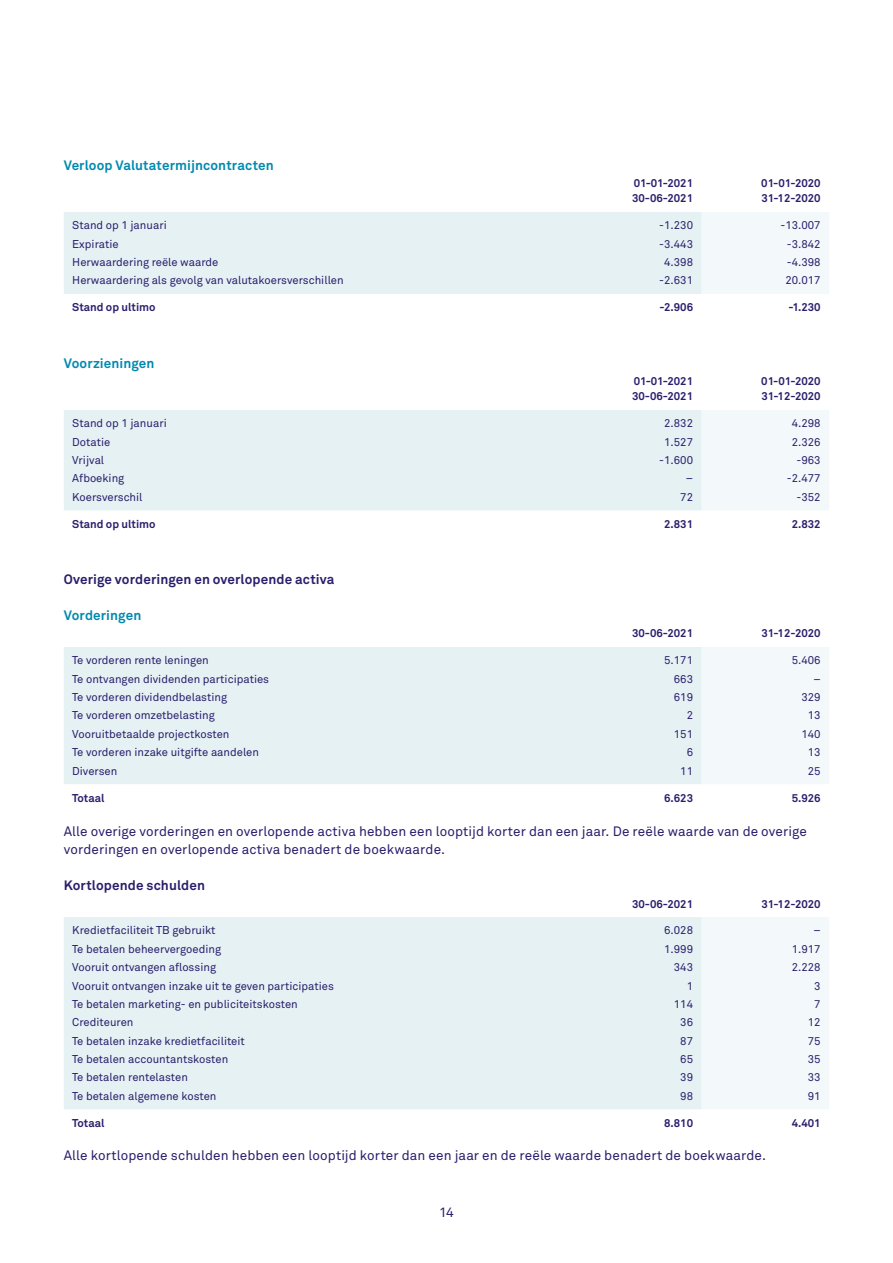
<style>
.page{position:relative;width:893px;height:1263px;background:#fff}
.page>*{position:absolute;margin:0;border:0;box-sizing:border-box;transform-origin:0 0}
.TRI_body{font:13.5px/18px "Akkurat Pro";letter-spacing:.005em;color:#291f6c}
.TRI_tussenkop_2{font:700 13.5px "Akkurat Pro";letter-spacing:.01em;color:#291f6c}
.TRI_tussenkop_3{font:700 13.5px "Akkurat Pro";letter-spacing:.01em;color:#008ab0}
.TRI_tabel_Regular_7{font:11.25px "Akkurat Pro";color:#291f6c}
.TRI_tabel_Bold_7_5_1{font:700 11.25px "Akkurat Pro";color:#291f6c}
</style>
<div class="page">
<div style="left:64px;top:212px;width:638px;height:82px;background:#e6f1f4"></div>
<div style="left:702px;top:212px;width:127px;height:82px;background:#f3f8fa"></div>
<div style="left:64px;top:410px;width:638px;height:100px;background:#e6f1f4"></div>
<div style="left:702px;top:410px;width:127px;height:100px;background:#f3f8fa"></div>
<div style="left:64px;top:647px;width:638px;height:137px;background:#e6f1f4"></div>
<div style="left:702px;top:647px;width:127px;height:137px;background:#f3f8fa"></div>
<div style="left:64px;top:917px;width:638px;height:192px;background:#e6f1f4"></div>
<div style="left:702px;top:917px;width:127px;height:192px;background:#f3f8fa"></div>
<p class="TRI_tussenkop_3" style="left:64px;top:157px;width:212px">Verloop Valutatermijncontracten</p>
<p class="TRI_tabel_Bold_7_5_1" style="left:634px;top:176px;width:61px">01-01-2021</p>
<p class="TRI_tabel_Bold_7_5_1" style="left:632px;top:191px;width:63px">30-06-2021</p>
<p class="TRI_tabel_Bold_7_5_1" style="left:761px;top:176px;width:61px">01-01-2020</p>
<p class="TRI_tabel_Bold_7_5_1" style="left:762px;top:191px;width:61px">31-12-2020</p>
<p class="TRI_tabel_Regular_7" style="left:72px;top:219px;width:96px">Stand op 1 januari</p>
<p class="TRI_tabel_Regular_7" style="left:659px;top:219px;width:35px">-1.230</p>
<p class="TRI_tabel_Regular_7" style="left:780px;top:219px;width:42px">-13.007</p>
<p class="TRI_tabel_Regular_7" style="left:72px;top:237px;width:48px">Expiratie</p>
<p class="TRI_tabel_Regular_7" style="left:659px;top:237px;width:35px">-3.443</p>
<p class="TRI_tabel_Regular_7" style="left:787px;top:237px;width:35px">-3.842</p>
<p class="TRI_tabel_Regular_7" style="left:72px;top:256px;width:148px">Herwaardering reële waarde</p>
<p class="TRI_tabel_Regular_7" style="left:664px;top:256px;width:30px">4.398</p>
<p class="TRI_tabel_Regular_7" style="left:787px;top:256px;width:35px">-4.398</p>
<p class="TRI_tabel_Regular_7" style="left:72px;top:274px;width:273px">Herwaardering als gevolg van valutakoersverschillen</p>
<p class="TRI_tabel_Regular_7" style="left:659px;top:274px;width:35px">-2.631</p>
<p class="TRI_tabel_Regular_7" style="left:785px;top:274px;width:37px">20.017</p>
<p class="TRI_tabel_Bold_7_5_1" style="left:72px;top:300px;width:85px">Stand op ultimo</p>
<p class="TRI_tabel_Bold_7_5_1" style="left:660px;top:300px;width:35px">-2.906</p>
<p class="TRI_tabel_Bold_7_5_1" style="left:788px;top:300px;width:34px">-1.230</p>
<p class="TRI_tussenkop_3" style="left:64px;top:355px;width:92px">Voorzieningen</p>
<p class="TRI_tabel_Bold_7_5_1" style="left:634px;top:374px;width:61px">01-01-2021</p>
<p class="TRI_tabel_Bold_7_5_1" style="left:632px;top:389px;width:63px">30-06-2021</p>
<p class="TRI_tabel_Bold_7_5_1" style="left:761px;top:374px;width:61px">01-01-2020</p>
<p class="TRI_tabel_Bold_7_5_1" style="left:762px;top:389px;width:61px">31-12-2020</p>
<p class="TRI_tabel_Regular_7" style="left:72px;top:417px;width:96px">Stand op 1 januari</p>
<p class="TRI_tabel_Regular_7" style="left:664px;top:417px;width:30px">2.832</p>
<p class="TRI_tabel_Regular_7" style="left:792px;top:417px;width:30px">4.298</p>
<p class="TRI_tabel_Regular_7" style="left:72px;top:435px;width:40px">Dotatie</p>
<p class="TRI_tabel_Regular_7" style="left:664px;top:435px;width:30px">1.527</p>
<p class="TRI_tabel_Regular_7" style="left:792px;top:435px;width:30px">2.326</p>
<p class="TRI_tabel_Regular_7" style="left:72px;top:454px;width:33px">Vrijval</p>
<p class="TRI_tabel_Regular_7" style="left:659px;top:454px;width:35px">-1.600</p>
<p class="TRI_tabel_Regular_7" style="left:796px;top:454px;width:26px">-963</p>
<p class="TRI_tabel_Regular_7" style="left:72px;top:472px;width:54px">Afboeking</p>
<p class="TRI_tabel_Regular_7" style="left:686px;top:472px;width:9px">–</p>
<p class="TRI_tabel_Regular_7" style="left:787px;top:472px;width:35px">-2.477</p>
<p class="TRI_tabel_Regular_7" style="left:72px;top:490px;width:72px">Koersverschil</p>
<p class="TRI_tabel_Regular_7" style="left:680px;top:490px;width:14px">72</p>
<p class="TRI_tabel_Regular_7" style="left:796px;top:490px;width:26px">-352</p>
<p class="TRI_tabel_Bold_7_5_1" style="left:72px;top:517px;width:85px">Stand op ultimo</p>
<p class="TRI_tabel_Bold_7_5_1" style="left:664px;top:517px;width:30px">2.831</p>
<p class="TRI_tabel_Bold_7_5_1" style="left:792px;top:517px;width:30px">2.832</p>
<p class="TRI_tussenkop_2" style="left:64px;top:571px;width:272px">Overige vorderingen en overlopende activa</p>
<p class="TRI_tussenkop_3" style="left:64px;top:607px;width:79px">Vorderingen</p>
<p class="TRI_tabel_Bold_7_5_1" style="left:632px;top:626px;width:63px">30-06-2021</p>
<p class="TRI_tabel_Bold_7_5_1" style="left:762px;top:626px;width:61px">31-12-2020</p>
<p class="TRI_tabel_Regular_7" style="left:72px;top:654px;width:138px">Te vorderen rente leningen</p>
<p class="TRI_tabel_Regular_7" style="left:664px;top:654px;width:30px">5.171</p>
<p class="TRI_tabel_Regular_7" style="left:792px;top:654px;width:30px">5.406</p>
<p class="TRI_tabel_Regular_7" style="left:72px;top:672px;width:198px">Te ontvangen dividenden participaties</p>
<p class="TRI_tabel_Regular_7" style="left:674px;top:672px;width:21px">663</p>
<p class="TRI_tabel_Regular_7" style="left:813px;top:672px;width:9px">–</p>
<p class="TRI_tabel_Regular_7" style="left:72px;top:691px;width:156px">Te vorderen dividendbelasting</p>
<p class="TRI_tabel_Regular_7" style="left:674px;top:691px;width:21px">619</p>
<p class="TRI_tabel_Regular_7" style="left:801px;top:691px;width:21px">329</p>
<p class="TRI_tabel_Regular_7" style="left:72px;top:709px;width:144px">Te vorderen omzetbelasting</p>
<p class="TRI_tabel_Regular_7" style="left:687px;top:709px;width:8px">2</p>
<p class="TRI_tabel_Regular_7" style="left:808px;top:709px;width:14px">13</p>
<p class="TRI_tabel_Regular_7" style="left:72px;top:727px;width:159px">Vooruitbetaalde projectkosten</p>
<p class="TRI_tabel_Regular_7" style="left:674px;top:727px;width:21px">151</p>
<p class="TRI_tabel_Regular_7" style="left:801px;top:727px;width:21px">140</p>
<p class="TRI_tabel_Regular_7" style="left:72px;top:746px;width:188px">Te vorderen inzake uitgifte aandelen</p>
<p class="TRI_tabel_Regular_7" style="left:687px;top:746px;width:8px">6</p>
<p class="TRI_tabel_Regular_7" style="left:808px;top:746px;width:14px">13</p>
<p class="TRI_tabel_Regular_7" style="left:72px;top:764px;width:47px">Diversen</p>
<p class="TRI_tabel_Regular_7" style="left:680px;top:764px;width:14px">11</p>
<p class="TRI_tabel_Regular_7" style="left:808px;top:764px;width:14px">25</p>
<p class="TRI_tabel_Bold_7_5_1" style="left:72px;top:790px;width:34px">Totaal</p>
<p class="TRI_tabel_Bold_7_5_1" style="left:664px;top:790px;width:30px">6.623</p>
<p class="TRI_tabel_Bold_7_5_1" style="left:792px;top:790px;width:30px">5.926</p>
<p class="TRI_body" style="left:64px;top:822px;width:745px">Alle overige vorderingen en overlopende activa hebben een looptijd korter dan een jaar. De reële waarde van de overige vorderingen en overlopende activa benadert de boekwaarde.</p>
<p class="TRI_tussenkop_2" style="left:64px;top:877px;width:143px">Kortlopende schulden</p>
<p class="TRI_tabel_Bold_7_5_1" style="left:632px;top:896px;width:63px">30-06-2021</p>
<p class="TRI_tabel_Bold_7_5_1" style="left:762px;top:896px;width:61px">31-12-2020</p>
<p class="TRI_tabel_Regular_7" style="left:72px;top:924px;width:145px">Kredietfaciliteit TB gebruikt</p>
<p class="TRI_tabel_Regular_7" style="left:664px;top:924px;width:30px">6.028</p>
<p class="TRI_tabel_Regular_7" style="left:813px;top:924px;width:9px">–</p>
<p class="TRI_tabel_Regular_7" style="left:72px;top:942px;width:150px">Te betalen beheervergoeding</p>
<p class="TRI_tabel_Regular_7" style="left:664px;top:942px;width:30px">1.999</p>
<p class="TRI_tabel_Regular_7" style="left:792px;top:942px;width:30px">1.917</p>
<p class="TRI_tabel_Regular_7" style="left:72px;top:961px;width:145px">Vooruit ontvangen aflossing</p>
<p class="TRI_tabel_Regular_7" style="left:674px;top:961px;width:21px">343</p>
<p class="TRI_tabel_Regular_7" style="left:792px;top:961px;width:30px">2.228</p>
<p class="TRI_tabel_Regular_7" style="left:72px;top:979px;width:263px">Vooruit ontvangen inzake uit te geven participaties</p>
<p class="TRI_tabel_Regular_7" style="left:687px;top:979px;width:8px">1</p>
<p class="TRI_tabel_Regular_7" style="left:814px;top:979px;width:8px">3</p>
<p class="TRI_tabel_Regular_7" style="left:72px;top:997px;width:227px">Te betalen marketing- en publiciteitskosten</p>
<p class="TRI_tabel_Regular_7" style="left:674px;top:997px;width:21px">114</p>
<p class="TRI_tabel_Regular_7" style="left:814px;top:997px;width:8px">7</p>
<p class="TRI_tabel_Regular_7" style="left:72px;top:1016px;width:63px">Crediteuren</p>
<p class="TRI_tabel_Regular_7" style="left:680px;top:1016px;width:14px">36</p>
<p class="TRI_tabel_Regular_7" style="left:808px;top:1016px;width:14px">12</p>
<p class="TRI_tabel_Regular_7" style="left:72px;top:1034px;width:174px">Te betalen inzake kredietfaciliteit</p>
<p class="TRI_tabel_Regular_7" style="left:680px;top:1034px;width:14px">87</p>
<p class="TRI_tabel_Regular_7" style="left:808px;top:1034px;width:14px">75</p>
<p class="TRI_tabel_Regular_7" style="left:72px;top:1052px;width:158px">Te betalen accountantskosten</p>
<p class="TRI_tabel_Regular_7" style="left:680px;top:1052px;width:14px">65</p>
<p class="TRI_tabel_Regular_7" style="left:808px;top:1052px;width:14px">35</p>
<p class="TRI_tabel_Regular_7" style="left:72px;top:1071px;width:117px">Te betalen rentelasten</p>
<p class="TRI_tabel_Regular_7" style="left:680px;top:1071px;width:14px">39</p>
<p class="TRI_tabel_Regular_7" style="left:808px;top:1071px;width:14px">33</p>
<p class="TRI_tabel_Regular_7" style="left:72px;top:1089px;width:146px">Te betalen algemene kosten</p>
<p class="TRI_tabel_Regular_7" style="left:680px;top:1089px;width:14px">98</p>
<p class="TRI_tabel_Regular_7" style="left:808px;top:1089px;width:14px">91</p>
<p class="TRI_tabel_Bold_7_5_1" style="left:72px;top:1116px;width:34px">Totaal</p>
<p class="TRI_tabel_Bold_7_5_1" style="left:664px;top:1116px;width:30px">8.810</p>
<p class="TRI_tabel_Bold_7_5_1" style="left:792px;top:1116px;width:30px">4.401</p>
<p class="TRI_body" style="left:64px;top:1146px;width:704px">Alle kortlopende schulden hebben een looptijd korter dan een jaar en de reële waarde benadert de boekwaarde.</p>
<p class="TRI_body" style="left:439px;top:1203px;width:16px">14</p>
</div>
